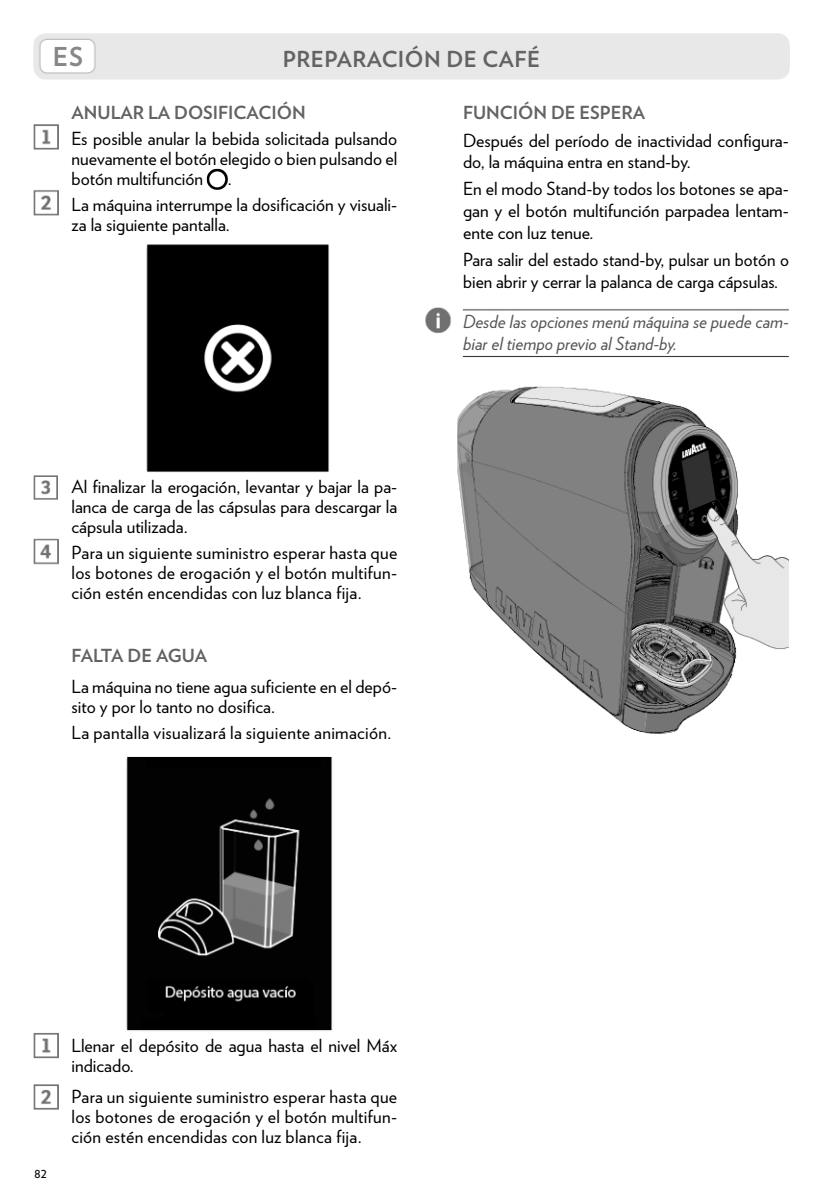
<style>
.page{position:relative;width:840px;height:1191px;background:#fff}
.page>*{position:absolute;margin:0;border:0;box-sizing:border-box;transform-origin:0 0}
.t1{font:700 26px "Verlag";color:#878787}
.TITOLONE{font:700 22px "Verlag";letter-spacing:.02em;color:#636363}
.info{font:18px/21.6px "Verlag";color:#000}
.testo_8_6_light{font:18px/20px "Verlag";color:#000;text-align:justify}
.attenzione{font:18px/20px "Verlag";letter-spacing:.015em;color:#000;text-align:justify}
.info-2{font:italic 18px/21.6px "Verlag";color:#575757}
.testo_8_6_light-2{font:700 18px "Verlag";color:#636363}
.testo_8_6_light-3{font:700 18px "Verlag";letter-spacing:-.025em;color:#636363}
.t2{font:14px "Verlag";color:#000}
</style>
<div class="page">
<img style="left:33px;top:33px;width:757px;height:1077px">
<h1 class="t1" style="left:53px;top:37px;width:32px">ES</h1>
<p class="TITOLONE" style="left:283px;top:41px;width:258px">PREPARACIÓN DE CAFÉ</p>
<p class="testo_8_6_light-2" style="left:71px;top:99px;width:235px">ANULAR LA DOSIFICACIÓN</p>
<p class="info" style="left:71px;top:128px;width:327px;line-height:20px;text-align:justify">Es posible anular la bebida solicitada pulsando nuevamente el botón elegido o bien pulsando el botón multifunción</p>
<p class="info" style="left:227px;top:167px;width:5px">.</p>
<p class="info" style="left:71px;top:193px;width:327px;line-height:20px">La máquina interrumpe la dosificación y visuali&shy;za la siguiente pantalla.</p>
<p class="testo_8_6_light-2" style="left:463px;top:99px;width:183px">FUNCIÓN DE ESPERA</p>
<p class="info" style="left:463px;top:128px;width:327px">Después del período de inactividad configura&shy;do, la máquina entra en stand-by.</p>
<p class="info" style="left:463px;top:177px;width:327px;text-align:justify">En el modo Stand-by todos los botones se apa&shy;gan y el botón multifunción parpadea lentam&shy;ente con luz tenue.</p>
<p class="info" style="left:463px;top:248px;width:327px">Para salir del estado stand-by, pulsar un botón o bien abrir y cerrar la palanca de carga cápsulas.</p>
<p class="info-2" style="left:463px;top:310px;width:327px">Desde las opciones menú máquina se puede cam&shy;biar el tiempo previo al Stand-by.</p>
<p class="testo_8_6_light" style="left:71px;top:476px;width:327px">Al finalizar la erogación, levantar y bajar la pa&shy;lanca de carga de las cápsulas para descargar la cápsula utilizada.</p>
<p class="attenzione" style="left:71px;top:541px;width:327px">Para un siguiente suministro esperar hasta que los botones de erogación y el botón multifun&shy;ción estén encendidas con luz blanca fija.</p>
<p class="testo_8_6_light-3" style="left:71px;top:641px;width:137px">FALTA DE AGUA</p>
<p class="testo_8_6_light" style="left:71px;top:675px;width:327px">La máquina no tiene agua suficiente en el depó&shy;sito y por lo tanto no dosifica.</p>
<p class="testo_8_6_light" style="left:71px;top:721px;width:321px">La pantalla visualizará la siguiente animación.</p>
<p class="t2" style="left:34px;top:1162px;width:14px">82</p>
<p class="testo_8_6_light" style="left:71px;top:1034px;width:327px">Llenar el depósito de agua hasta el nivel Máx indicado.</p>
<p class="testo_8_6_light" style="left:71px;top:1086px;width:327px">Para un siguiente suministro esperar hasta que los botones de erogación y el botón multifun&shy;ción estén encendidas con luz blanca fija.</p>
</div>
